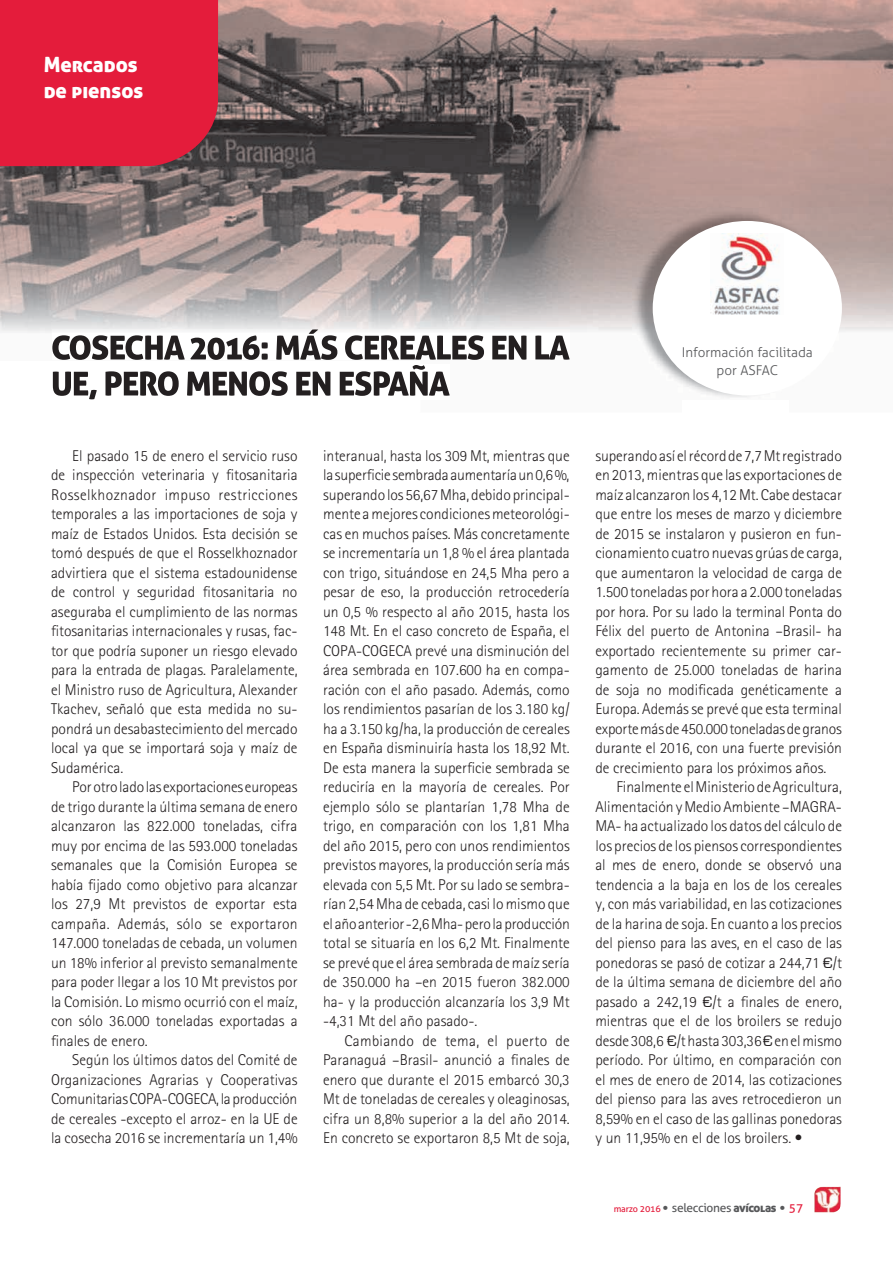
<style>
.page{position:relative;width:893px;height:1263px;background:#fff}
.page>*{position:absolute;margin:0;border:0;box-sizing:border-box;transform-origin:0 0}
.t1{font:21px/25.5px "Aller Display";color:#fff}
.t2{font:300 15.6px/19.5px "Rotis Sans Serif";color:#231f20;text-align:justify}
.t3{font:300 13.5px/18px "Aller";color:#57585a;text-align:center}
.t4{font:12px "Aller";letter-spacing:-.03em;color:#57585a}
.s1{font-family:"Eurostile";font-weight:400}
.s2{font-size:9px;color:#e41c3b}
.s3{font-family:"Frutiger 45";font-weight:700}
.s4{font-family:"Aller Display"}
.s5{color:#e41c3b}
</style>
<div class="page">
<img style="left:814px;top:1186px;width:27px;height:26px">
<img style="left:0;top:0;width:420px;height:400px">
<img style="left:420px;top:0;width:473px;height:258px">
<img style="left:420px;top:258px;width:212px;height:74px">
<img style="left:632px;top:209px;width:206px;height:190px">
<div style="left:653px;top:221px;width:189px;height:174px;background:#fff;border-radius:50%"></div>
<img style="left:711px;top:233px;width:69px;height:81px">
<img style="left:52px;top:329px;width:518px;height:31px">
<img style="left:53px;top:365px;width:397px;height:34px">
<div style="left:0;top:0;width:218px;height:166px;background:#e41c3b"></div>
<h1 class="t1" style="left:44px;top:52px;width:101px">Mercados de piensos</h1>
<p class="t3" style="left:682px;top:343px;width:132px">Información facilitada por ASFAC</p>
<p class="t2" style="left:51px;top:445px;width:248px;text-indent:21px">El pasado 15 de enero el servicio ruso de inspección veterinaria y fitosanitaria Rosselkhoznador impuso restricciones temporales a las importaciones de soja y maíz de Estados Unidos. Esta decisión se tomó después de que el Rosselkhoznador advirtiera que el sistema estadounidense de control y seguridad fitosanitaria no aseguraba el cumplimiento de las normas fitosanitarias internacionales y rusas, fac&shy;tor que podría suponer un riesgo elevado para la entrada de plagas. Paralelamente, el Ministro ruso de Agricultura, Alexander Tkachev, señaló que esta medida no su&shy;pondrá un desabastecimiento del mercado local ya que se importará soja y maíz de Sudamérica.</p>
<p class="t2" style="left:51px;top:777px;width:248px;text-indent:21px">Por otro lado las exportaciones europeas de trigo durante la última semana de enero alcanzaron las 822.000 toneladas, cifra muy por encima de las 593.000 toneladas semanales que la Comisión Europea se había fijado como objetivo para alcanzar los 27,9 Mt previstos de exportar esta campaña. Además, sólo se exportaron 147.000 toneladas de cebada, un volumen un 18% inferior al previsto semanalmente para poder llegar a los 10 Mt previstos por la Comisión. Lo mismo ocurrió con el maíz, con sólo 36.000 toneladas exportadas a finales de enero.</p>
<p class="t2" style="left:51px;top:1050px;width:248px;text-indent:21px">Según los últimos datos del Comité de Organizaciones Agrarias y Cooperativas Comunitarias COPA-COGECA, la producción de cereales -excepto el arroz- en la UE de la cosecha 2016 se incrementaría un 1,4%</p>
<p class="t2" style="left:323px;top:445px;width:248px">interanual, hasta los 309 Mt, mientras que la superficie sembrada aumentaría un 0,6 %, superando los 56,67 Mha, debido principal&shy;mente a mejores condiciones meteorológi&shy;cas en muchos países. Más concretamente se incrementaría un 1,8 % el área plantada con trigo, situándose en 24,5 Mha pero a pesar de eso, la producción retrocedería un 0,5 % respecto al año 2015, hasta los 148 Mt. En el caso concreto de España, el COPA-COGECA prevé una disminución del área sembrada en 107.600 ha en compa&shy;ración con el año pasado. Además, como los rendimientos pasarían de los 3.180 kg/ ha a 3.150 kg/ha, la producción de cereales en España disminuiría hasta los 18,92 Mt.<br>De esta manera la superficie sembrada se reduciría en la mayoría de cereales. Por ejemplo sólo se plantarían 1,78 Mha de trigo, en comparación con los 1,81 Mha del año 2015, pero con unos rendimientos previstos mayores, la producción sería más elevada con 5,5 Mt. Por su lado se sembra&shy;rían 2,54 Mha de cebada, casi lo mismo que el año anterior -2,6 Mha- pero la producción total se situaría en los 6,2 Mt. Finalmente se prevé que el área sembrada de maíz sería de 350.000 ha –en 2015 fueron 382.000 ha- y la producción alcanzaría los 3,9 Mt -4,31 Mt del año pasado-.</p>
<p class="t2" style="left:323px;top:1030px;width:248px;text-indent:21px">Cambiando de tema, el puerto de Paranaguá –Brasil- anunció a finales de enero que durante el 2015 embarcó 30,3<br>Mt de toneladas de cereales y oleaginosas, cifra un 8,8% superior a la del año 2014.<br>En concreto se exportaron 8,5 Mt de soja,</p>
<p class="t2" style="left:595px;top:445px;width:248px">superando así el récord de 7,7 Mt registrado en 2013, mientras que las exportaciones de maíz alcanzaron los 4,12 Mt. Cabe destacar que entre los meses de marzo y diciembre de 2015 se instalaron y pusieron en fun&shy;cionamiento cuatro nuevas grúas de carga, que aumentaron la velocidad de carga de 1.500 toneladas por hora a 2.000 toneladas por hora. Por su lado la terminal Ponta do Félix del puerto de Antonina –Brasil- ha exportado recientemente su primer car&shy;gamento de 25.000 toneladas de harina de soja no modificada genéticamente a Europa. Además se prevé que esta terminal exporte más de 450.000 toneladas de granos durante el 2016, con una fuerte previsión de crecimiento para los próximos años.</p>
<p class="t2" style="left:595px;top:777px;width:248px;text-indent:21px">Finalmente el Ministerio de Agricultura, Alimentación y Medio Ambiente –MAGRA-MA- ha actualizado los datos del cálculo de los precios de los piensos correspondientes al mes de enero, donde se observó una tendencia a la baja en los de los cereales y, con más variabilidad, en las cotizaciones de la harina de soja. En cuanto a los precios del pienso para las aves, en el caso de las ponedoras se pasó de cotizar a 244,71 <span class="s1">€</span>/t de la última semana de diciembre del año pasado a 242,19 <span class="s1">€</span>/t a finales de enero, mientras que el de los broilers se redujo desde 308,6 <span class="s1">€</span>/t hasta 303,36 <span class="s1">€</span> en el mismo período. Por último, en comparación con el mes de enero de 2014, las cotizaciones del pienso para las aves retrocedieron un 8,59% en el caso de las gallinas ponedoras y un 11,95% en el de los broilers. •</p>
<p class="t4" style="left:614px;top:1200px;width:191px"><span class="s2">marzo 2016</span> <span class="s3">•</span> selecciones <span class="s4">avícolas</span> <span class="s3">•</span> <span class="s5">57</span></p>
</div>
